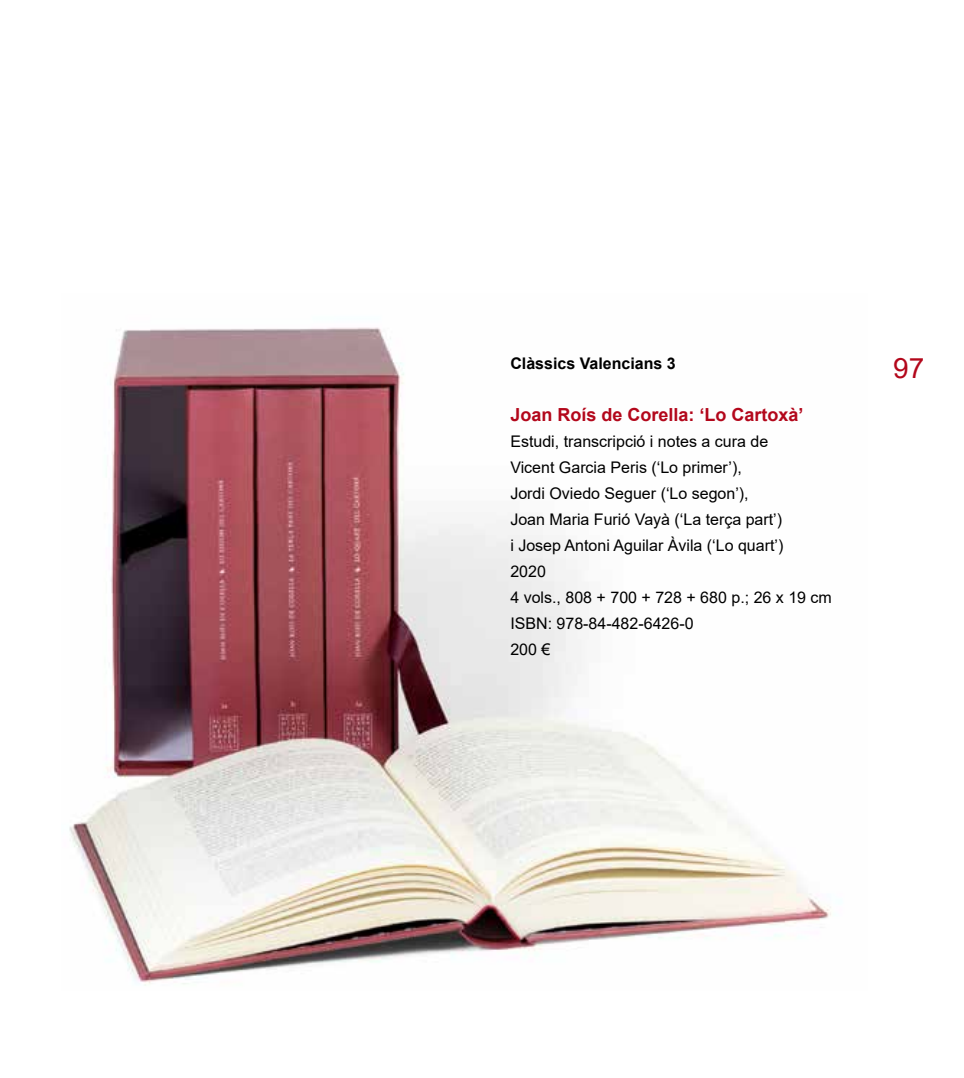
<style>
.page{position:relative;width:964px;height:1078px;background:#fff}
.page>*{position:absolute;margin:0;border:0;box-sizing:border-box;transform-origin:0 0}
.t1{font:28px "Arial";color:#b3071b}
.t2{font:700 18px "Arial";color:#b3071b}
.t3{font:16px/26px "Arial";color:#000}
.t4{font:700 16px "Arial";color:#000}
</style>
<div class="page">
<img style="left:69px;top:327px;width:762px;height:659px">
<p class="t4" style="left:510px;top:352px;width:167px">Clàssics Valencians 3</p>
<p class="t2" style="left:510px;top:402px;width:295px">Joan Roís de Corella: ‘Lo Cartoxà’</p>
<p class="t3" style="left:510px;top:428px;width:323px">Estudi, transcripció i notes a cura de<br>Vicent Garcia Peris (‘Lo primer’),<br>Jordi Oviedo Seguer (‘Lo segon’),<br>Joan Maria Furió Vayà (‘La terça part’)<br>i Josep Antoni Aguilar Àvila (‘Lo quart’)<br>2020<br>4 vols., 808 + 700 + 728 + 680 p.; 26 x 19 cm<br>ISBN: 978-84-482-6426-0<br>200 €</p>
<h1 class="t1" style="left:893px;top:348px;width:33px">97</h1>
</div>
